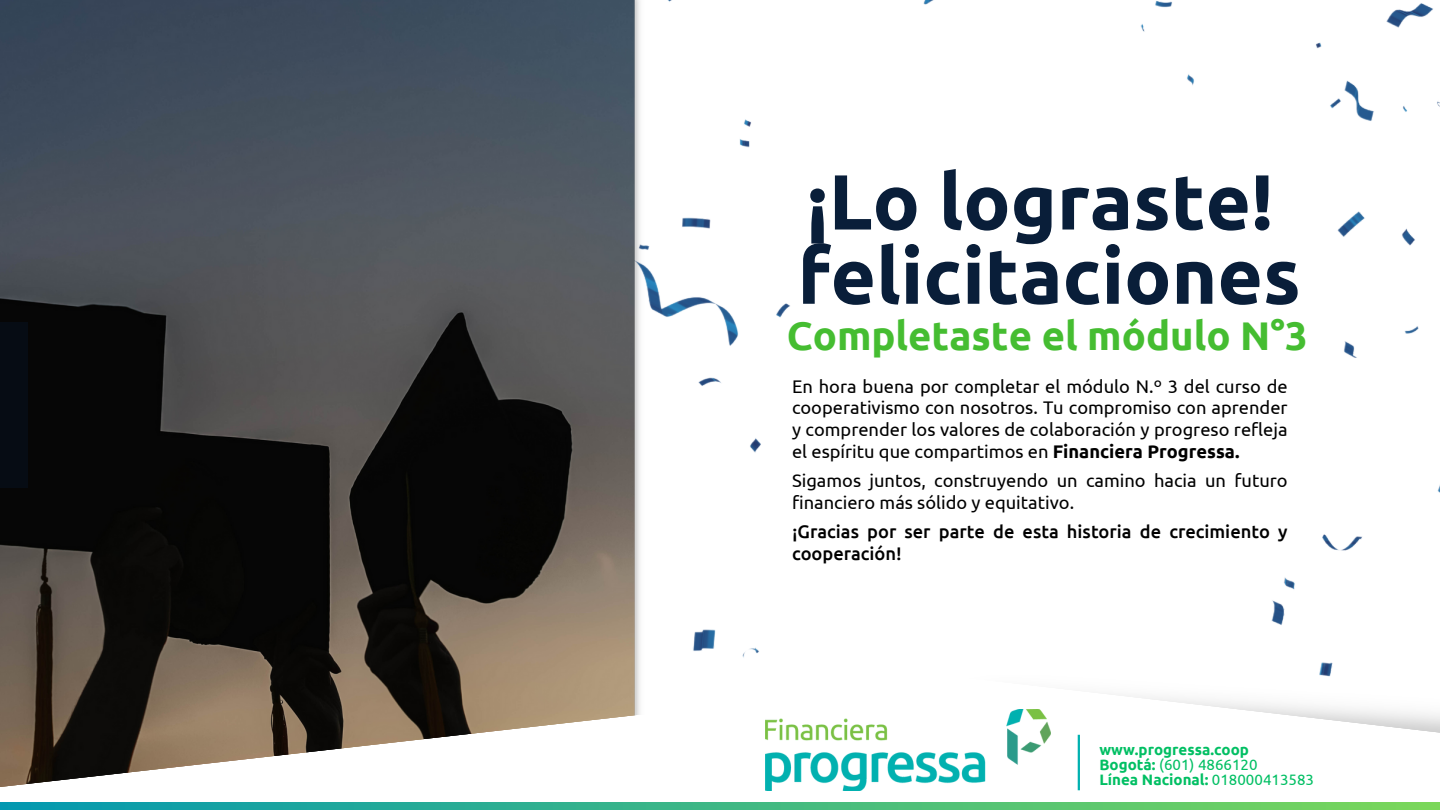
<style>
.page{position:relative;width:1440px;height:810px;background:#fff}
.page>*{position:absolute;margin:0;border:0;box-sizing:border-box;transform-origin:0 0}
.t1{font:700 78px "Ubuntu";color:#091e39}
.t2{font:700 40px "Ubuntu";color:#45bd31}
.t3{font:18.3px/21.8px "Ubuntu";color:#000;text-align:justify}
.t4{font:500 18.3px/21.8px "Ubuntu";color:#000}
.t5{font:700 15.1px "Ubuntu";color:#00bf63}
.t6{font:15.1px "Ubuntu";color:#00bf63}
.s1{font-weight:700}
.s2{font-weight:400}
</style>
<div class="page">
<img style="left:645px;top:0;width:795px;height:676px">
<img style="left:0;top:0;width:645px;height:678px">
<div style="left:0;top:322px;width:27px;height:166px;background:#060c14"></div>
<svg style="left:0;top:678px;width:933px;height:125px"></svg>
<svg style="left:933px;top:694px;width:507px;height:109px"></svg>
<img style="left:766px;top:710px;width:284px;height:81px">
<hr style="left:1078px;top:735px;width:2px;height:55px;background:#00b1b0">
<svg style="left:0;top:803px;width:1440px;height:7px;background:#3eb784"></svg>
<p class="t1" style="left:806px;top:157px;width:468px">¡Lo lograste!</p>
<p class="t1" style="left:798px;top:231px;width:505px">felicitaciones</p>
<p class="t2" style="left:787px;top:313px;width:523px">Completaste el módulo N°3</p>
<p class="t3" style="left:792px;top:375px;width:497px">En hora buena por completar el módulo N.º 3 del curso de cooperativismo con nosotros. Tu compromiso con aprender y comprender los valores de colaboración y progreso refleja el espíritu que compartimos en <span class="s1">Financiera Progressa.</span></p>
<p class="t3" style="left:792px;top:470px;width:497px">Sigamos juntos, construyendo un camino hacia un futuro financiero más sólido y equitativo.</p>
<p class="t4" style="left:792px;top:521px;width:497px">¡Gracias por ser parte de esta historia de crecimiento y cooperación!</p>
<p class="t5" style="left:1099px;top:741px;width:151px">www.progressa.coop</p>
<p class="t6" style="left:1099px;top:756px;width:160px"><span class="s1">Bogotá:</span> (601) 4866120</p>
<p class="t5" style="left:1099px;top:771px;width:216px">Línea Nacional: <span class="s2">018000413583</span></p>
</div>
